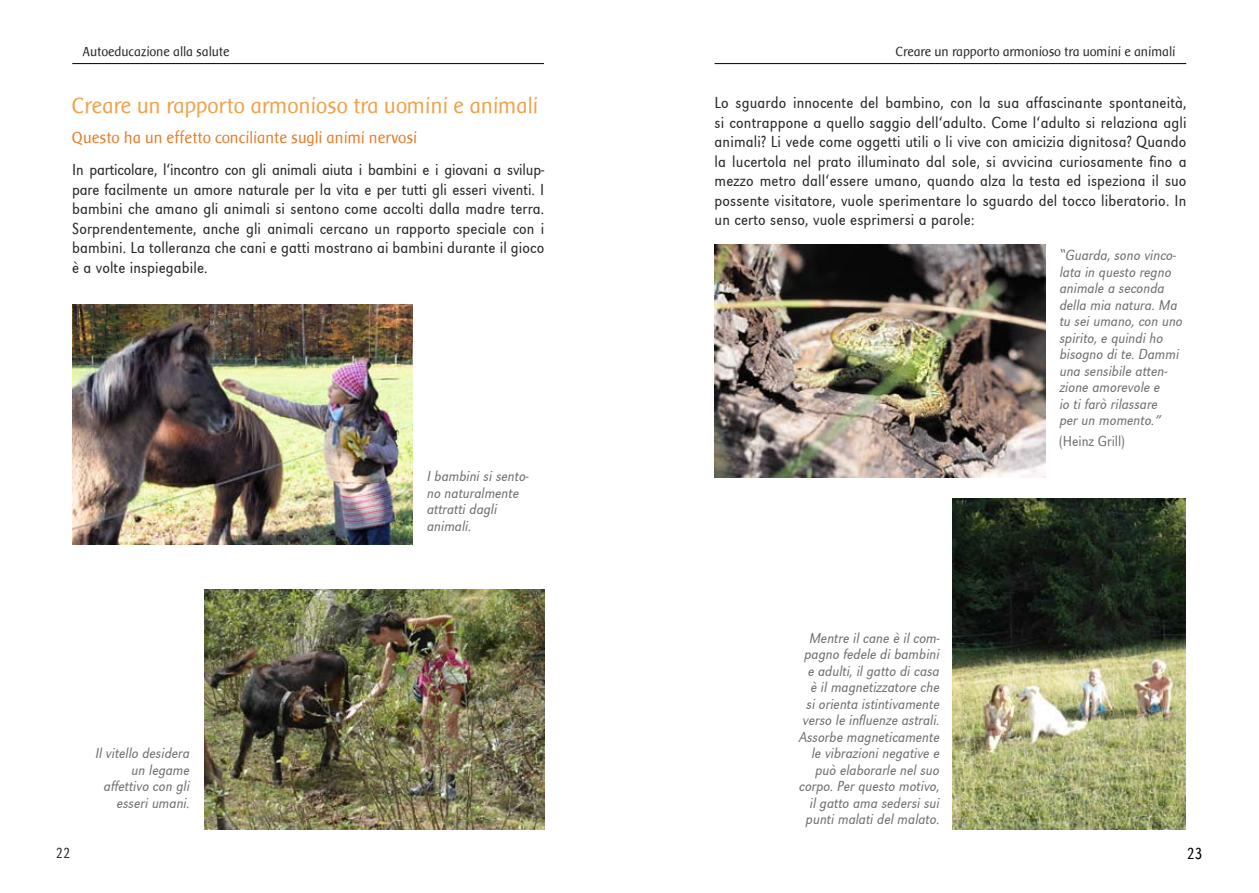
<style>
.page{position:relative;width:1259px;height:893px;background:#fff}
.page>*{position:absolute;margin:0;border:0;box-sizing:border-box;transform-origin:0 0}
.t1{font:22.5px "Baar Sophia";color:#f0a34a}
.t2{font:300 16.5px/19.5px "URW Grotesk Ext Nar";letter-spacing:.01em;color:#28282a;text-align:justify}
.t3{font:16.5px "Baar Sophia";color:#e57e29}
.t4{font:300 16.5px "URW Grotesk Ext Nar";color:#000}
.t5{font:italic 300 15px/16.5px "URW Grotesk Ext Nar";color:#707072}
.t6{font:300 15px "URW Grotesk Ext Nar";color:#707072}
.t7{font:300 15px "URW Grotesk Ext Nar";color:#28282a}
.t8{font:13.5px "Baar Sophia";color:#28282a}
.s1{font-family:"Verdana";font-weight:400;font-size:12.75px}
</style>
<div class="page">
<hr style="left:72px;top:63px;width:472px;height:1px;background:#000">
<img style="left:72px;top:304px;width:340px;height:240px">
<img style="left:204px;top:589px;width:340px;height:240px">
<img style="left:714px;top:245px;width:331px;height:232px">
<hr style="left:714px;top:63px;width:472px;height:1px;background:#000">
<img style="left:953px;top:499px;width:232px;height:330px">
<p class="t8" style="left:83px;top:45px;width:148px">Autoeducazione alla salute</p>
<h1 class="t1" style="left:72px;top:94px;width:468px">Creare un rapporto armonioso tra uomini e animali</h1>
<p class="t3" style="left:72px;top:128px;width:347px">Questo ha un effetto conciliante sugli animi nervosi</p>
<p class="t2" style="left:72px;top:160px;width:473px">In particolare, l‘incontro con gli animali aiuta i bambini e i giovani a svilup&shy;pare facilmente un amore naturale per la vita e per tutti gli esseri viventi. I bambini che amano gli animali si sentono come accolti dalla madre terra.<br>Sorprendentemente, anche gli animali cercano un rapporto speciale con i bambini. La tolleranza che cani e gatti mostrano ai bambini durante il gioco è a volte inspiegabile.</p>
<p class="t5" style="left:95px;top:745px;width:99px;text-align:right">Ilvitello desidera un legame affettivo con gli esseriumani.</p>
<p class="t5" style="left:426px;top:468px;width:106px">Ibambinisisento&shy;no naturalmente attrattidagli animali.</p>
<p class="t8" style="left:896px;top:45px;width:281px">Creare un rapporto armonioso tra uomini e animali</p>
<p class="t2" style="left:714px;top:93px;width:473px">Lo sguardo innocente del bambino, con la sua affascinante spontaneità, si contrappone a quello saggio dell‘adulto. Come l‘adulto si relaziona agli animali? Li vede come oggetti utili o li vive con amicizia dignitosa? Quando la lucertola nel prato illuminato dal sole, si avvicina curiosamente fino a mezzo metro dall‘essere umano, quando alza la testa ed ispeziona il suo possente visitatore, vuole sperimentare lo sguardo del tocco liberatorio. In un certo senso, vuole esprimersi a parole:</p>
<p class="t5" style="left:798px;top:629px;width:145px;text-align:right">Mentre ilcane è ilcom&shy;pagno fedele dibambini e adulti,ilgatto dicasa è ilmagnetizzatore che siorienta istintivamente verso le influenze astrali.<br>Assorbe magneticamente le vibrazioninegative e può elaborarle nelsuo corpo.Perquesto motivo, ilgatto ama sedersisui puntimalatidelmalato.</p>
<p class="t5" style="left:1059px;top:247px;width:128px"><span class="s1">“</span>Guarda,sono vinco&shy;lata in questo regno animale a seconda della mia natura.Ma tu seiumano,con uno spirito,e quindiho bisogno dite.Dammi una sensibile atten&shy;zione amorevole e<br>io tifarò rilassare perun momento.<span class="s1">”</span></p>
<p class="t6" style="left:1059px;top:432px;width:67px">(Heinz Grill)</p>
<p class="t7" style="left:56px;top:844px;width:16px">22</p>
<p class="t4" style="left:1186px;top:843px;width:18px">23</p>
</div>
